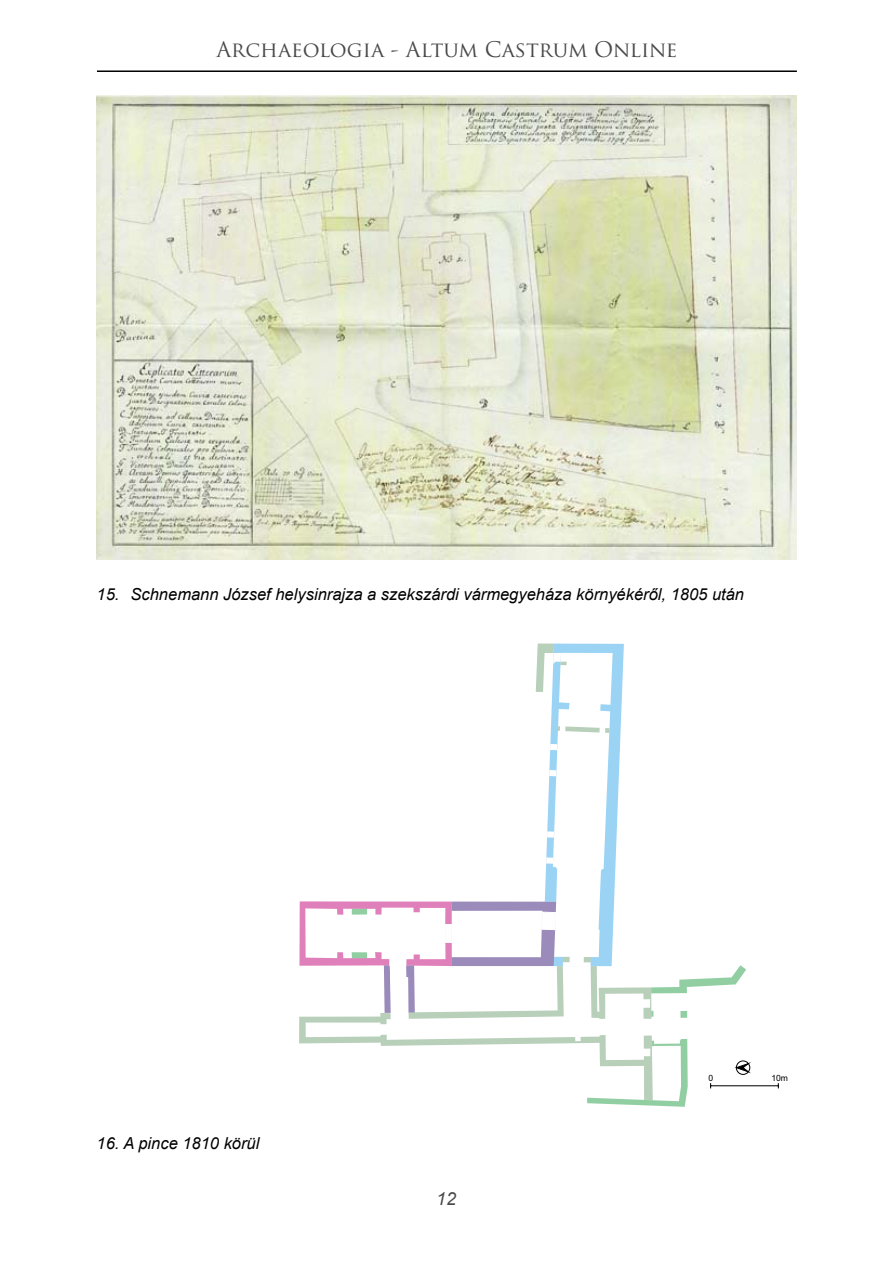
<style>
.page{position:relative;width:893px;height:1263px;background:#fff}
.page>*{position:absolute;margin:0;border:0;box-sizing:border-box;transform-origin:0 0}
.t1{font:21px "Trajan Pro";color:#484848}
.t2{font:italic 18px "Arial";color:#484848}
.t3{font:italic 16.5px "Arial";color:#000}
.t4{font:8.55px "Arial";color:#000}
</style>
<div class="page">
<hr style="left:97px;top:70px;width:700px;height:2px;background:#000">
<img style="left:97px;top:95px;width:699px;height:465px">
<svg style="left:299px;top:643px;width:480px;height:464px"></svg>
<p class="t1" style="left:216px;top:36px;width:463px">Archaeologia - Altum Castrum Online</p>
<p class="t3" style="left:97px;top:584px;width:649px">15. Schnemann József helysinrajza a szekszárdi vármegyeháza környékéről, 1805 után</p>
<p class="t3" style="left:97px;top:1132px;width:164px">16. A pince 1810 körül</p>
<p class="t2" style="left:436px;top:1187px;width:22px">12</p>
<p class="t4" style="left:708px;top:1073px;width:6px">0</p>
<p class="t4" style="left:771px;top:1073px;width:18px">10m</p>
</div>
